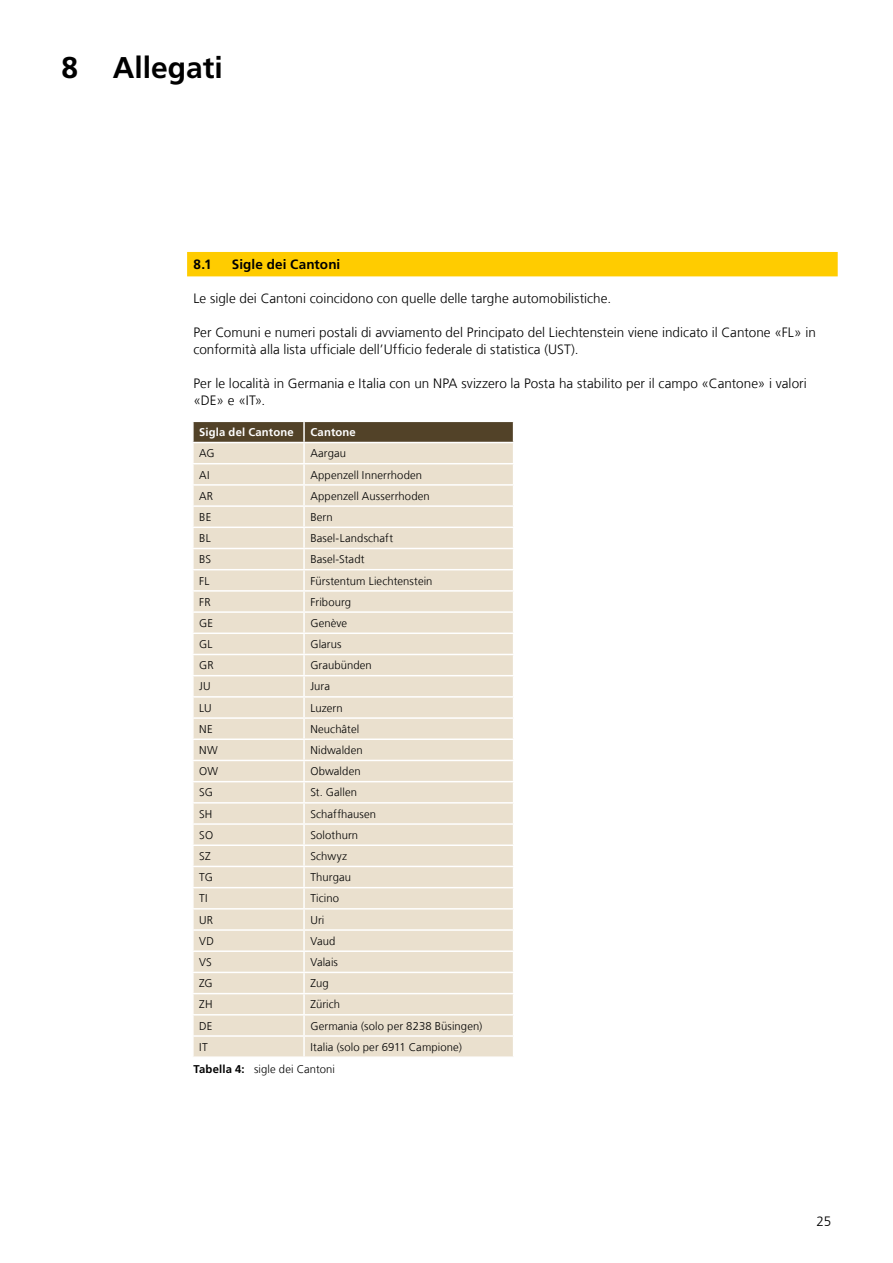
<style>
.page{position:relative;width:893px;height:1263px;background:#fff}
.page>*{position:absolute;margin:0;border:0;box-sizing:border-box;transform-origin:0 0}
.t1{font:700 30px "Frutiger LT Com";color:#000}
.t2{font:300 13.5px/17px "Frutiger LT Com";letter-spacing:.005em;color:#000}
.t3{font:700 13.5px "Frutiger LT Com";letter-spacing:.01em;color:#000}
.t4{font:300 11.25px "Frutiger LT Com";letter-spacing:.01em;color:#000}
.t5{font:700 11.25px "Frutiger LT Com";letter-spacing:.015em;color:#fff}
.s1{font-weight:700}
</style>
<div class="page">
<div style="left:187px;top:252px;width:651px;height:24px;background:#fc0"></div>
<svg style="left:193px;top:422px;width:321px;height:634px;background:#e6ddcc"></svg>
<hr style="left:192px;top:442px;width:112px;height:1px;background:#fff">
<hr style="left:304px;top:442px;width:210px;height:1px;background:#fff">
<h1 class="t1" style="left:62px;top:50px;width:163px">8 Allegati</h1>
<h2 class="t3" style="left:193px;top:256px;width:20px">8.1</h2>
<h2 class="t3" style="left:232px;top:256px;width:110px">Sigle dei Cantoni</h2>
<p class="t2" style="left:193px;top:290px;width:419px">Le sigle dei Cantoni coincidono con quelle delle targhe automobilistiche.</p>
<p class="t2" style="left:193px;top:324px;width:624px">Per Comuni e numeri postali di avviamento del Principato del Liechtenstein viene indicato il Cantone «FL» in conformità alla lista ufficiale dell’Ufficio federale di statistica (UST).</p>
<p class="t2" style="left:193px;top:375px;width:615px">Per le località in Germania e Italia con un NPA svizzero la Posta ha stabilito per il campo «Cantone» i valori «DE» e «IT».</p>
<p class="t5" style="left:199px;top:426px;width:96px">Sigla del Cantone</p>
<p class="t5" style="left:310px;top:426px;width:47px">Cantone</p>
<p class="t4" style="left:199px;top:447px;width:17px">AG</p>
<p class="t4" style="left:310px;top:447px;width:37px">Aargau</p>
<p class="t4" style="left:199px;top:468px;width:12px">AI</p>
<p class="t4" style="left:310px;top:468px;width:113px">Appenzell Innerrhoden</p>
<p class="t4" style="left:199px;top:489px;width:16px">AR</p>
<p class="t4" style="left:310px;top:489px;width:121px">Appenzell Ausserrhoden</p>
<p class="t4" style="left:199px;top:510px;width:14px">BE</p>
<p class="t4" style="left:310px;top:510px;width:24px">Bern</p>
<p class="t4" style="left:199px;top:532px;width:13px">BL</p>
<p class="t4" style="left:310px;top:532px;width:84px">Basel-Landschaft</p>
<p class="t4" style="left:199px;top:553px;width:13px">BS</p>
<p class="t4" style="left:310px;top:553px;width:56px">Basel-Stadt</p>
<p class="t4" style="left:199px;top:574px;width:12px">FL</p>
<p class="t4" style="left:310px;top:574px;width:124px">Fürstentum Liechtenstein</p>
<p class="t4" style="left:199px;top:595px;width:13px">FR</p>
<p class="t4" style="left:310px;top:595px;width:42px">Fribourg</p>
<p class="t4" style="left:199px;top:616px;width:15px">GE</p>
<p class="t4" style="left:310px;top:616px;width:38px">Genève</p>
<p class="t4" style="left:199px;top:638px;width:15px">GL</p>
<p class="t4" style="left:310px;top:638px;width:33px">Glarus</p>
<p class="t4" style="left:199px;top:659px;width:16px">GR</p>
<p class="t4" style="left:310px;top:659px;width:63px">Graubünden</p>
<p class="t4" style="left:199px;top:680px;width:13px">JU</p>
<p class="t4" style="left:310px;top:680px;width:21px">Jura</p>
<p class="t4" style="left:199px;top:701px;width:14px">LU</p>
<p class="t4" style="left:310px;top:701px;width:34px">Luzern</p>
<p class="t4" style="left:199px;top:722px;width:15px">NE</p>
<p class="t4" style="left:310px;top:722px;width:50px">Neuchâtel</p>
<p class="t4" style="left:199px;top:744px;width:20px">NW</p>
<p class="t4" style="left:310px;top:744px;width:54px">Nidwalden</p>
<p class="t4" style="left:199px;top:765px;width:20px">OW</p>
<p class="t4" style="left:310px;top:765px;width:52px">Obwalden</p>
<p class="t4" style="left:199px;top:786px;width:15px">SG</p>
<p class="t4" style="left:310px;top:786px;width:48px">St. Gallen</p>
<p class="t4" style="left:199px;top:807px;width:15px">SH</p>
<p class="t4" style="left:310px;top:807px;width:67px">Schaffhausen</p>
<p class="t4" style="left:199px;top:828px;width:15px">SO</p>
<p class="t4" style="left:310px;top:828px;width:49px">Solothurn</p>
<p class="t4" style="left:199px;top:850px;width:13px">SZ</p>
<p class="t4" style="left:310px;top:850px;width:38px">Schwyz</p>
<p class="t4" style="left:199px;top:871px;width:15px">TG</p>
<p class="t4" style="left:310px;top:871px;width:42px">Thurgau</p>
<p class="t4" style="left:199px;top:892px;width:10px">TI</p>
<p class="t4" style="left:310px;top:892px;width:30px">Ticino</p>
<p class="t4" style="left:199px;top:913px;width:16px">UR</p>
<p class="t4" style="left:310px;top:913px;width:16px">Uri</p>
<p class="t4" style="left:199px;top:934px;width:16px">VD</p>
<p class="t4" style="left:310px;top:934px;width:26px">Vaud</p>
<p class="t4" style="left:199px;top:955px;width:14px">VS</p>
<p class="t4" style="left:310px;top:955px;width:29px">Valais</p>
<p class="t4" style="left:199px;top:977px;width:15px">ZG</p>
<p class="t4" style="left:310px;top:977px;width:20px">Zug</p>
<p class="t4" style="left:199px;top:998px;width:15px">ZH</p>
<p class="t4" style="left:310px;top:998px;width:31px">Zürich</p>
<p class="t4" style="left:199px;top:1019px;width:15px">DE</p>
<p class="t4" style="left:310px;top:1019px;width:173px">Germania (solo per 8238 Büsingen)</p>
<p class="t4" style="left:199px;top:1040px;width:10px">IT</p>
<p class="t4" style="left:310px;top:1040px;width:153px">Italia (solo per 6911 Campione)</p>
<p class="t4" style="left:193px;top:1062px;width:143px"><span class="s1">Tabella 4:</span> sigle dei Cantoni</p>
<p class="t2" style="left:816px;top:1213px;width:16px">25</p>
</div>
